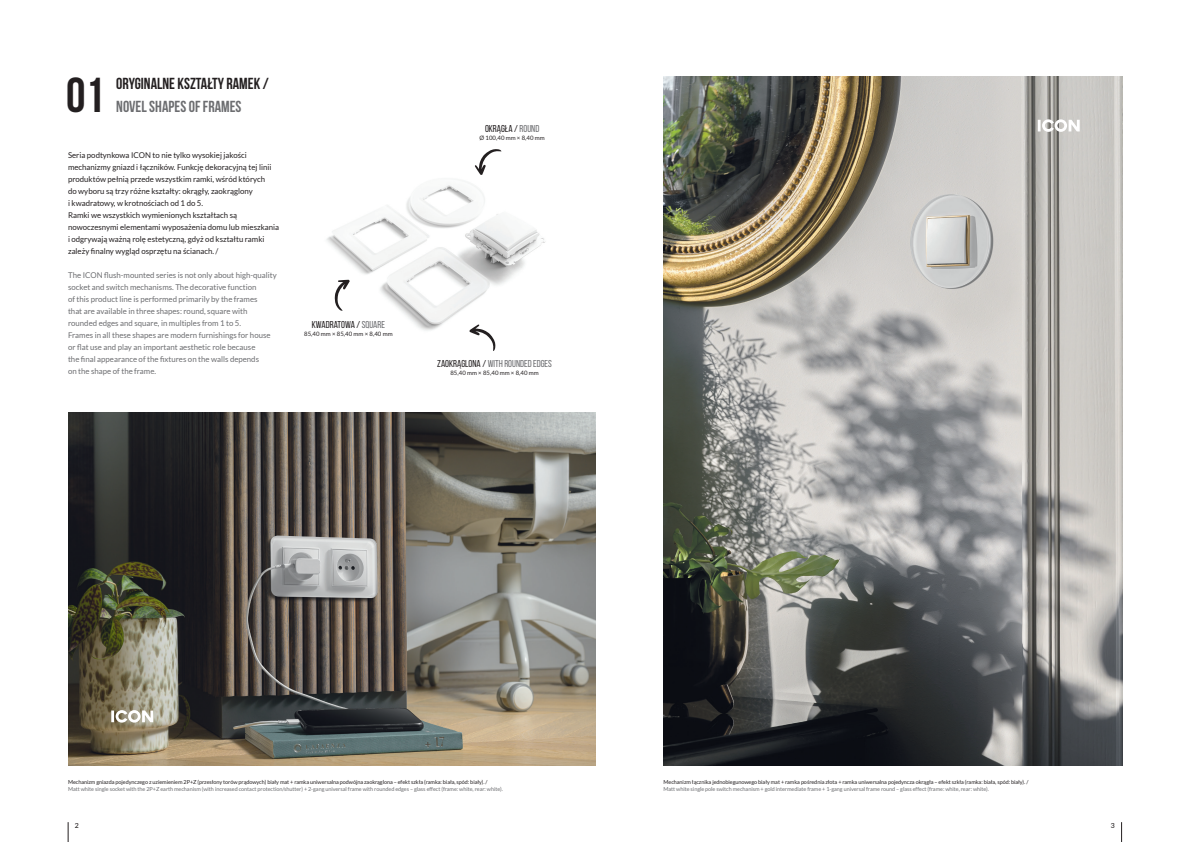
<style>
.page{position:relative;width:1191px;height:842px;background:#fff}
.page>*{position:absolute;margin:0;border:0;box-sizing:border-box;transform-origin:0 0}
.t1{font:700 49px "Bebas Neue";color:#231f20}
.t2{font:700 16px "Bebas Neue";color:#231f20}
.t3{font:700 16px "Bebas Neue";color:#6c6d70}
.t4{font:10px "Bebas Neue";color:#231f20}
.t5{font:10px "Bebas Neue";color:#6c6d70}
.t6{font:8px/12px "Lato";color:#231f20}
.t7{font:8px/12px "Lato";color:#6c6d70}
.t8{font:500 7px "Lato";color:#231f20}
.t9{font:6px "Lato";letter-spacing:.01em;color:#231f20}
.t10{font:5.5px "Lato";letter-spacing:-.01em;color:#231f20}
.t11{font:5.5px "Lato";letter-spacing:-.01em;color:#6c6d70}
.s1{color:#6c6d70}
.s2{color:#231f20}
</style>
<div class="page">
<svg style="left:68px;top:822px;width:1px;height:20px"></svg>
<svg style="left:1121px;top:822px;width:1px;height:20px"></svg>
<img style="left:326px;top:150px;width:219px;height:199px">
<img style="left:663px;top:77px;width:460px;height:688px">
<img style="left:68px;top:413px;width:527px;height:352px">
<svg style="left:475px;top:149px;width:26px;height:26px"></svg>
<svg style="left:469px;top:324px;width:26px;height:27px"></svg>
<svg style="left:334px;top:280px;width:16px;height:31px"></svg>
<svg style="left:111px;top:710px;width:42px;height:13px"></svg>
<svg style="left:1037px;top:119px;width:42px;height:13px"></svg>
<p class="t1" style="left:66px;top:68px;width:40px">01</p>
<p class="t2" style="left:116px;top:75px;width:154px">ORYGINALNE KSZTAŁTY RAMEK /</p>
<p class="t3" style="left:116px;top:98px;width:127px">NOVEL SHAPES OF FRAMES</p>
<p class="t6" style="left:68px;top:149px;width:205px">Seria podtynkowa ICON to nie tylko wysokiej jakości mechanizmy gniazd i łączników. Funkcję dekoracyjną tej linii produktów pełnią przede wszystkim ramki, wśród których do wyboru są trzy różne kształty: okrągły, zaokrąglony<br>i kwadratowy, w krotnościach od 1 do 5.</p>
<p class="t6" style="left:68px;top:209px;width:213px">Ramki we wszystkich wymienionych kształtach są nowoczesnymi elementami wyposażenia domu lub mieszkania i odgrywają ważną rolę estetyczną, gdyż od kształtu ramki zależy finalny wygląd osprzętu na ścianach. /</p>
<p class="t7" style="left:68px;top:269px;width:210px">The ICON flush-mounted series is not only about high-quality</p>
<p class="t7" style="left:68px;top:281px;width:191px">socket and switch mechanisms. The decorative function of this product line is performed primarily by the frames that are available in three shapes: round, square with rounded edges and square, in multiples from 1 to 5.</p>
<p class="t7" style="left:68px;top:329px;width:204px">Frames in all these shapes are modern furnishings for house or flat use and play an important aesthetic role because<br>the final appearance of the fixtures on the walls depends<br>on the shape of the frame.</p>
<p class="t4" style="left:312px;top:319px;width:75px">KWADRATOWA / <span class="s1">SQUARE</span></p>
<p class="t9" style="left:304px;top:331px;width:90px">85,40 mm × 85,40 mm × 8,40 mm</p>
<p class="t4" style="left:485px;top:123px;width:56px">OKRĄGŁA / <span class="s1">ROUND</span></p>
<p class="t9" style="left:479px;top:135px;width:67px">Ø 100,40 mm × 8,40 mm</p>
<p class="t5" style="left:437px;top:358px;width:116px"><span class="s2">ZAOKRĄGLONA /</span> WITH ROUNDED EDGES</p>
<p class="t9" style="left:450px;top:370px;width:90px">85,40 mm × 85,40 mm × 8,40 mm</p>
<p class="t10" style="left:68px;top:779px;width:421px">Mechanizm gniazda pojedynczego z uziemieniem 2P+Z (przesłony torów prądowych) biały mat + ramka uniwersalna podwójna zaokrąglona – efekt szkła (ramka: biała, spód: biały). /</p>
<p class="t11" style="left:68px;top:786px;width:436px">Matt white single socket with the 2P+Z earth mechanism (with increased contact protection/shutter) + 2-gang universal frame with rounded edges – glass effect (frame: white, rear: white).</p>
<p class="t10" style="left:663px;top:779px;width:366px">Mechanizm łącznika jednobiegunowego biały mat + ramka pośrednia złota + ramka uniwersalna pojedyncza okrągła – efekt szkła (ramka: biała, spód: biały). /</p>
<p class="t11" style="left:663px;top:786px;width:327px">Matt white single pole switch mechanism + gold intermediate frame + 1-gang universal frame round – glass effect (frame: white, rear: white).</p>
<p class="t8" style="left:75px;top:820px;width:6px">2</p>
<p class="t8" style="left:1110px;top:820px;width:6px">3</p>
</div>
